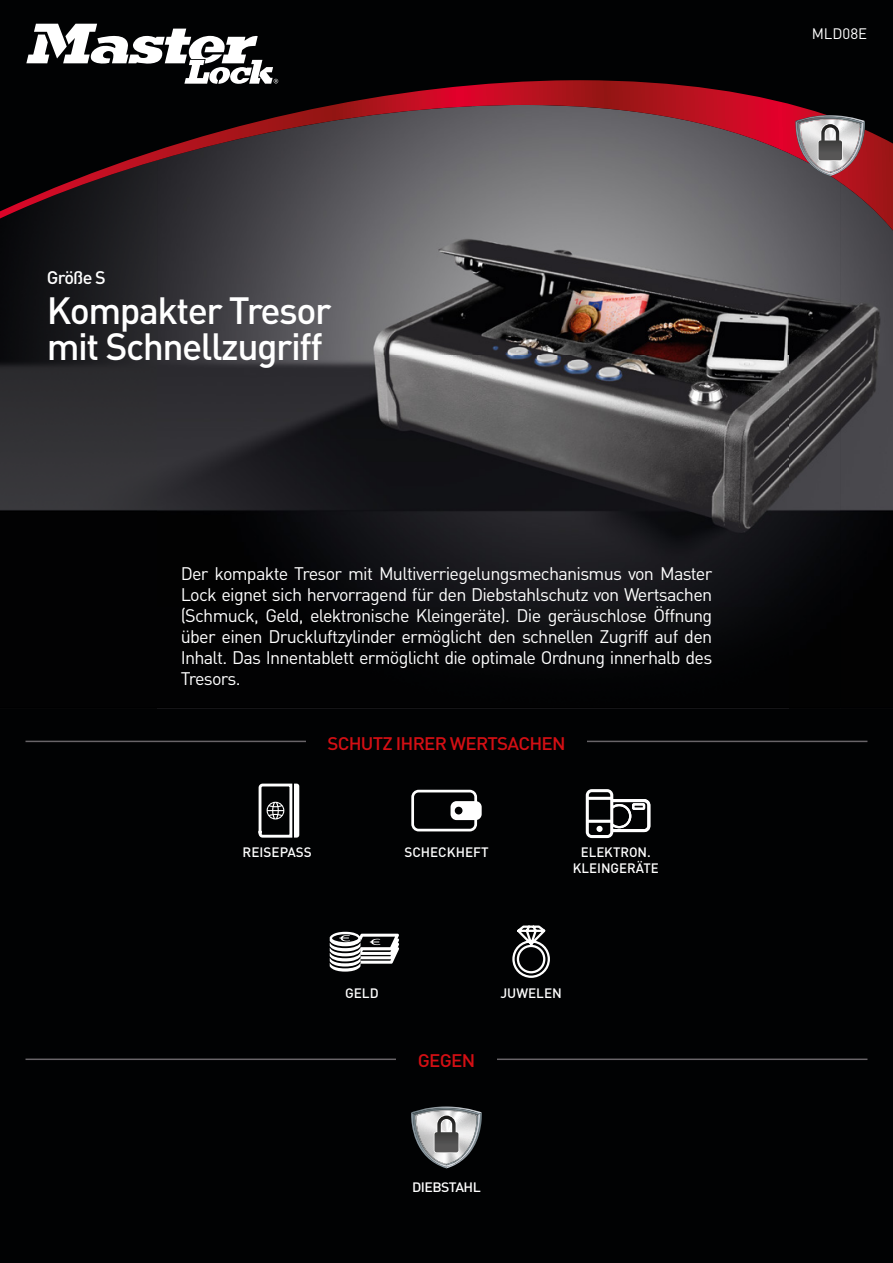
<style>
.page{position:relative;width:893px;height:1263px;background:#010203}
.page>*{position:absolute;margin:0;border:0;box-sizing:border-box;transform-origin:0 0}
.t1{font:500 37.5px/36px "DIN";letter-spacing:-.04em;color:#fff}
.t2{font:18px/21px "DIN";letter-spacing:-.04em;color:#fff;text-align:justify}
.t3{font:500 18px "DIN";letter-spacing:-.04em;color:#d40f14;scale:1.04 1}
.t4{font:500 18px "DIN";letter-spacing:-.04em;color:#fff}
.t5{font:15px "DIN";color:#fff}
.t6{font:500 13.5px/16.2px "DIN";color:#fff;text-align:center}
.t7{font:500 13.5px "DIN";letter-spacing:-.04em;color:#fff;scale:1.04 1}
</style>
<div class="page">
<img style="left:157px;top:708px;width:632px;height:1px">
<img style="left:158px;top:228px;width:630px;height:424px">
<img style="left:788px;top:228px;width:52px;height:360px">
<img style="left:0;top:228px;width:158px;height:283px">
<img style="left:840px;top:228px;width:53px;height:283px">
<hr style="left:26px;top:1058px;width:841px;height:2px;background:#686468">
<hr style="left:26px;top:741px;width:841px;height:1px;background:#686468">
<div style="left:396px;top:1046px;width:100px;height:26px;background:#010203"></div>
<div style="left:306px;top:732px;width:281px;height:21px;background:#010203"></div>
<svg style="left:258px;top:783px;width:41px;height:55px"></svg>
<svg style="left:411px;top:790px;width:71px;height:41px"></svg>
<svg style="left:586px;top:789px;width:64px;height:49px"></svg>
<div style="left:632px;top:803px;width:13px;height:7px;border:2px solid #fff"></div>
<svg style="left:330px;top:932px;width:69px;height:39px"></svg>
<svg style="left:512px;top:925px;width:38px;height:53px"></svg>
<svg style="left:411px;top:1106px;width:71px;height:62px"></svg>
<svg style="left:0;top:23px;width:893px;height:205px"></svg>
<svg style="left:0;top:80px;width:867px;height:138px"></svg>
<svg style="left:26px;top:24px;width:252px;height:60px"></svg>
<svg style="left:795px;top:115px;width:70px;height:61px;background:#a3898d"></svg>
<p class="t4" style="left:47px;top:266px;width:61px">Größe S</p>
<h1 class="t1" style="left:47px;top:291px;width:286px">Kompakter Tresor mit Schnellzugriff</h1>
<p class="t2" style="left:181px;top:562px;width:533px">Der kompakte Tresor mit Multiverriegelungsmechanismus von Master Lock eignet sich hervorragend für den Diebstahlschutz von Wert sachen (Schmuck, Geld, elektronische Kleingeräte). Die geräuschlose Öffnung über einen Druckluftzylinder ermöglicht den schnellen Zugriff auf den Inhalt. Das Innentablett ermöglicht die optimale Ordnung innerhalb des Tresors.</p>
<p class="t3" style="left:327px;top:731px;width:231px">SCHUTZ IHRER WERTSACHEN</p>
<p class="t6" style="left:243px;top:844px;width:71px">REISEPASS</p>
<p class="t6" style="left:404px;top:844px;width:86px">SCHECKHEFT</p>
<p class="t6" style="left:573px;top:844px;width:87px">ELEKTRON.<br>KLEINGERÄTE</p>
<p class="t6" style="left:345px;top:985px;width:35px">GELD</p>
<p class="t6" style="left:500px;top:985px;width:63px">JUWELEN</p>
<p class="t3" style="left:418px;top:1049px;width:57px">GEGEN</p>
<p class="t7" style="left:412px;top:1178px;width:67px">DIEBSTAHL</p>
<p class="t5" style="left:812px;top:24px;width:57px">MLD08E</p>
</div>
